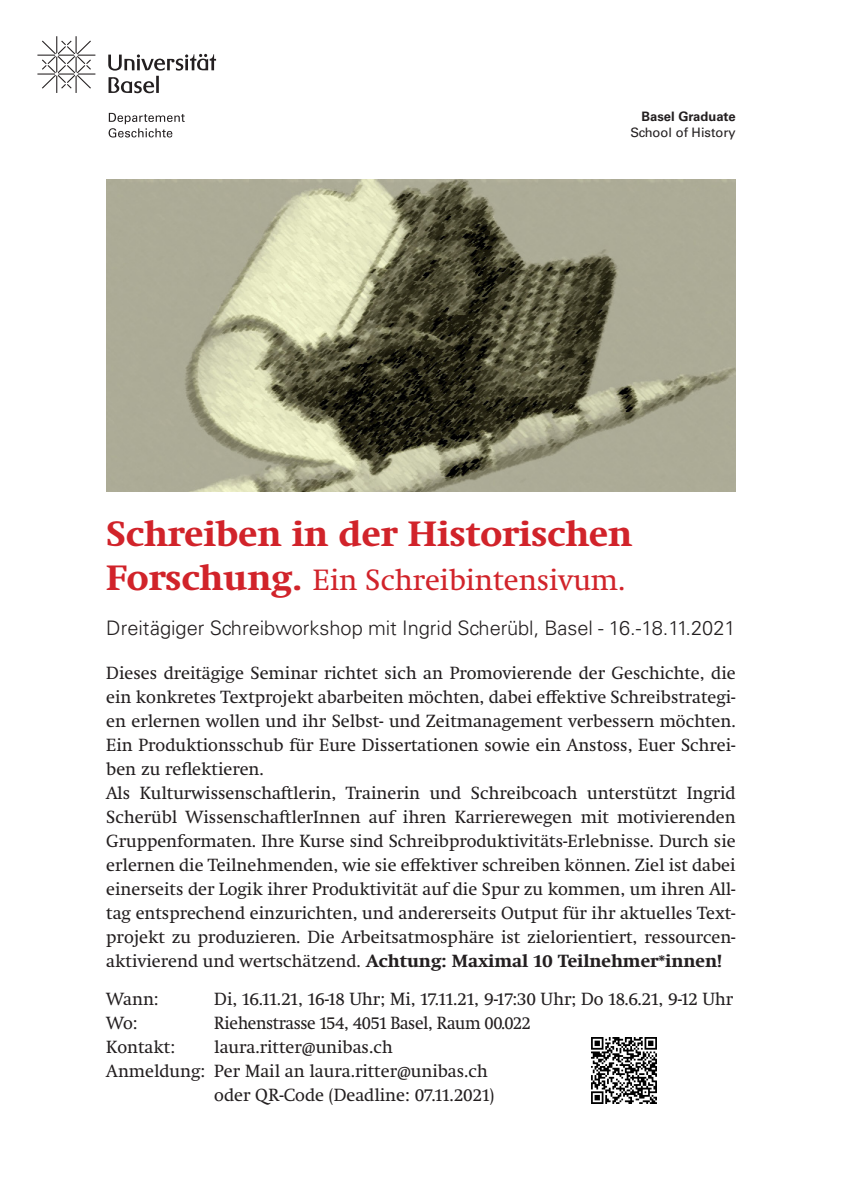
<style>
.page{position:relative;width:842px;height:1191px;background:#fff}
.page>*{position:absolute;margin:0;border:0;box-sizing:border-box;transform-origin:0 0}
.t1{font:700 36px "Swift Neue LT Pro";color:#d1232a}
.t2{font:30px "Swift Neue LT Pro";color:#d1232a}
.t3{font:300 20px "Univers LT Std";color:#231f20}
.t4{font:18px/24px "Swift Neue LT Pro";color:#231f20;text-align:justify}
.t5{font:18px "Swift Neue LT Pro";letter-spacing:-.02em;color:#231f20;scale:.96 1}
.t6{font:13px/15.6px "Univers LT Std";color:#231f20;text-align:right}
.s1{font-weight:700}
.s2{font-weight:700;font-size:36px}
</style>
<div class="page">
<svg style="left:109px;top:113px;width:76px;height:24px"></svg>
<svg style="left:108px;top:54px;width:108px;height:39px"></svg>
<svg style="left:37px;top:36px;width:58px;height:57px"></svg>
<img style="left:106px;top:179px;width:630px;height:313px">
<img style="left:591px;top:1037px;width:65px;height:66px">
<p class="t6" style="left:630px;top:109px;width:107px"><span class="s1">Basel Graduate<br></span>School of History</p>
<p class="t1" style="left:106px;top:513px;width:528px">Schreiben in der Historischen</p>
<p class="t2" style="left:106px;top:561px;width:520px"><span class="s2">Forschung.</span> Ein Schreibintensivum.</p>
<p class="t3" style="left:106px;top:616px;width:631px">Dreitägiger Schreibworkshop mit Ingrid Scherübl, Basel - 16.-18.11.2021</p>
<p class="t4" style="left:106px;top:661px;width:631px">Dieses dreitägige Seminar richtet sich an Promovierende der Geschichte, die ein konkretes Textprojekt abarbeiten möchten, dabei effektive Schreibstrategi&shy;en erlernen wollen und ihr Selbst- und Zeitmanagement verbessern möchten.<br>Ein Produktionsschub für Eure Dissertationen sowie ein Anstoss, Euer Schrei&shy;ben zu reflektieren.</p>
<p class="t4" style="left:106px;top:781px;width:631px">Als Kulturwissenschaftlerin, Trainerin und Schreibcoach unterstützt Ingrid Scherübl WissenschaftlerInnen auf ihren Karrierewegen mit motivierenden Gruppenformaten. Ihre Kurse sind Schreibproduktivitäts-Erlebnisse. Durch sie erlernen die Teilnehmenden, wie sie effektiver schreiben können. Ziel ist dabei einerseits der Logik ihrer Produktivität auf die Spur zu kommen, um ihren All&shy;tag entsprechend einzurichten, und andererseits Output für ihr aktuelles Text&shy;projekt zu produzieren. Die Arbeitsatmosphäre ist zielorientiert, ressourcen&shy;aktivierend und wertschätzend. <span class="s1">Achtung: Maximal 10 Teilnehmer*innen!</span></p>
<p class="t4" style="left:106px;top:987px;width:54px">Wann:</p>
<p class="t4" style="left:214px;top:987px;width:520px">Di, 16.11.21, 16-18 Uhr; Mi, 17.11.21, 9-17:30 Uhr; Do 18.6.21, 9-12 Uhr</p>
<p class="t4" style="left:106px;top:1011px;width:33px">Wo:</p>
<p class="t5" style="left:214px;top:1012px;width:331px">Riehenstrasse 154, 4051 Basel, Raum 00.022</p>
<p class="t4" style="left:106px;top:1035px;width:70px">Kontakt:</p>
<p class="t4" style="left:214px;top:1035px;width:180px">laura.ritter@unibas.ch</p>
<p class="t4" style="left:106px;top:1059px;width:383px">Anmeldung: Per Mail an laura.ritter@unibas.ch</p>
<p class="t4" style="left:214px;top:1083px;width:282px">oder QR-Code (Deadline: 07.11.2021)</p>
</div>
